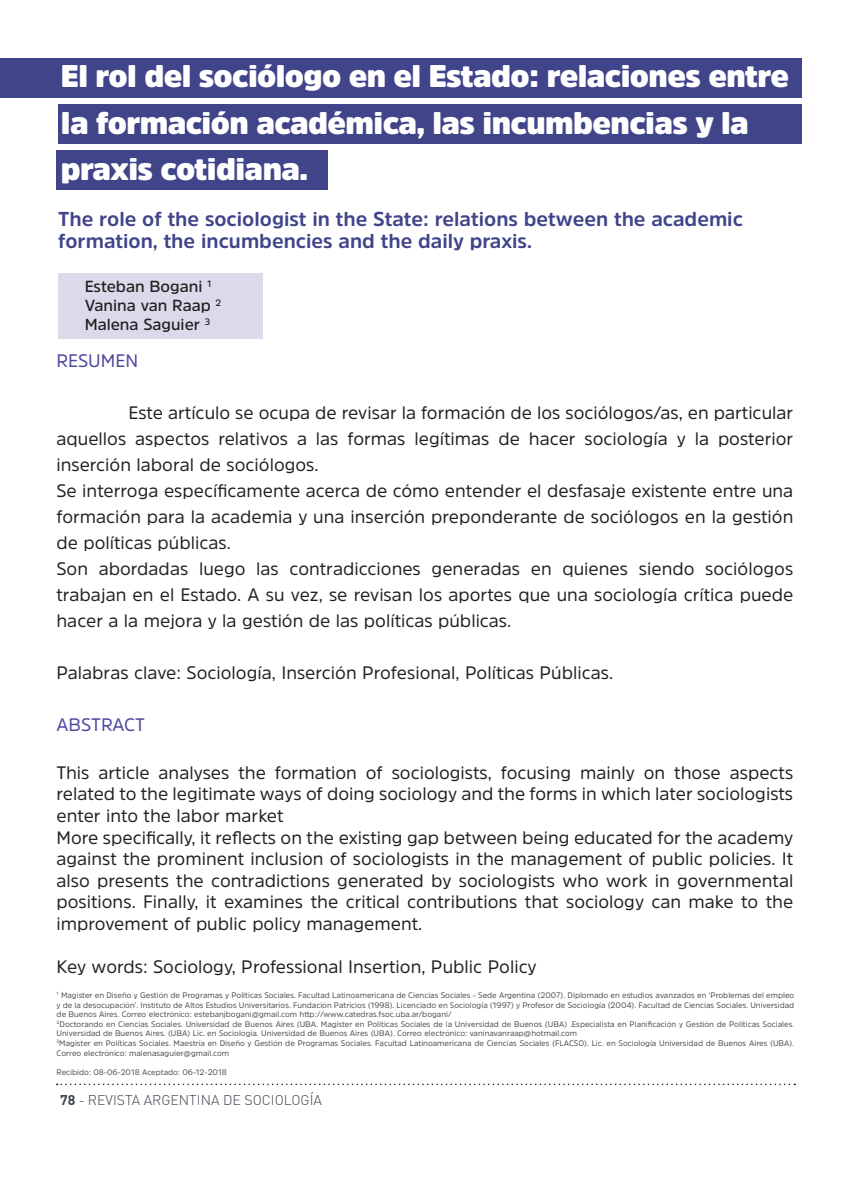
<style>
.page{position:relative;width:851px;height:1191px;background:#fff}
.page>*{position:absolute;margin:0;border:0;box-sizing:border-box;transform-origin:0 0}
.t1{font:900 31px/46px "Amsi Pro";letter-spacing:-.02em;color:#fff}
.t2{font:700 20px/22px "Amsi Pro";color:#40448a}
.t3{font:18px/26px "Amsi Pro";color:#231f20}
.t4{font:18px "Amsi Pro";color:#4a449c}
.t5{font:600 16px/19.2px "Amsi Pro";color:#231f20}
.t6{font:300 14px "DIN Pro";color:#3c444c}
.t7{font:8px/9.6px "Amsi Pro";color:#4b4c4d}
.s1{font-weight:700}
</style>
<div class="page">
<svg style="left:57px;top:1083px;width:738px;height:2px"></svg>
<div style="left:58px;top:274px;width:204px;height:65px;background:#dbdaeb"></div>
<div style="left:0;top:58px;width:801px;height:40px;background:#40448a"></div>
<div style="left:58px;top:104px;width:743px;height:40px;background:#404489"></div>
<div style="left:56px;top:150px;width:272px;height:40px;background:#404489"></div>
<h1 class="t1" style="left:61px;top:53px;width:729px">El rol del sociólogo en el Estado: relaciones entre la formación académica, las incumbencias y la praxis cotidiana.</h1>
<p class="t2" style="left:58px;top:208px;width:686px">The role of the sociologist in the State: relations between the academic formation, the incumbencies and the daily praxis.</p>
<p class="t5" style="left:85px;top:276px;width:138px">Esteban Bogani <sup>1<br></sup>Vanina van Raap <sup>2<br></sup>Malena Saguier <sup>3</sup></p>
<p class="t4" style="left:56px;top:348px;width:83px">RESUMEN</p>
<p class="t3" style="left:56px;top:399px;width:738px;text-indent:72px">Este artículo se ocupa de revisar la formación de los sociólogos/as, en particular aquellos aspectos relativos a las formas legítimas de hacer sociología y la posterior inserción laboral de sociólogos.<br>Se interroga específicamente acerca de cómo entender el desfasaje existente entre una formación para la academia y una inserción preponderante de sociólogos en la gestión de políticas públicas.<br>Son abordadas luego las contradicciones generadas en quienes siendo sociólogos trabajan en el Estado. A su vez, se revisan los aportes que una sociología crítica puede hacer a la mejora y la gestión de las políticas públicas.</p>
<p class="t3" style="left:56px;top:659px;width:558px">Palabras clave: Sociología, Inserción Profesional, Políticas Públicas.</p>
<p class="t4" style="left:56px;top:712px;width:90px">ABSTRACT</p>
<p class="t3" style="left:56px;top:761px;width:738px;line-height:21.6px">This article analyses the formation of sociologists, focusing mainly on those aspects related to the legitimate ways of doing sociology and the forms in which later sociologists enter into the labor market<br>More specifically, it reflects on the existing gap between being educated for the academy against the prominent inclusion of sociologists in the management of public policies. It also presents the contradictions generated by sociologists who work in governmental positions. Finally, it examines the critical contributions that sociology can make to the improvement of public policy management.</p>
<p class="t3" style="left:56px;top:953px;width:481px">Key words: Sociology, Professional Insertion, Public Policy</p>
<p class="t7" style="left:57px;top:990px;width:739px"><sup>1</sup> Magister en Diseño y Gestión de Programas y Políticas Sociales. Facultad Latinoamericana de Ciencias Sociales - Sede Argentina (2007). Diplomado en estudios avanzados en ‘Problemas del empleo y de la desocupación’. Instituto de Altos Estudios Universitarios. Fundación Patricios (1998). Licenciado en Sociología (1997) y Profesor de Sociología (2004). Facultad de Ciencias Sociales. Universidad de Buenos Aires. Correo electrónico: estebanjbogani@gmail.com http://www.catedras.fsoc.uba.ar/bogani/<br><sup>2</sup>Doctorando en Ciencias Sociales. Universidad de Buenos Aires (UBA. Magíster en Políticas Sociales de la Universidad de Buenos (UBA) .Especialista en Planificación y Gestión de Políticas Sociales.<br>Universidad de Buenos Aires. (UBA) Lic. en Sociología. Universidad de Buenos Aires (UBA). Correo electrónico: vaninavanraap@hotmail.com<br><sup>3</sup>Magister en Políticas Sociales. Maestría en Diseño y Gestión de Programas Sociales. Facultad Latinoamericana de Ciencias Sociales (FLACSO). Lic. en Sociología Universidad de Buenos Aires (UBA).<br>Correo electrónico: malenasaguier@gmail.com</p>
<p class="t7" style="left:57px;top:1067px;width:171px">Recibido: 08-06-2018 Aceptado: 06-12-2018</p>
<p class="t6" style="left:60px;top:1090px;width:263px"><span class="s1">78</span> - REVISTA ARGENTINA DE SOCIOLOGÍA</p>
</div>
